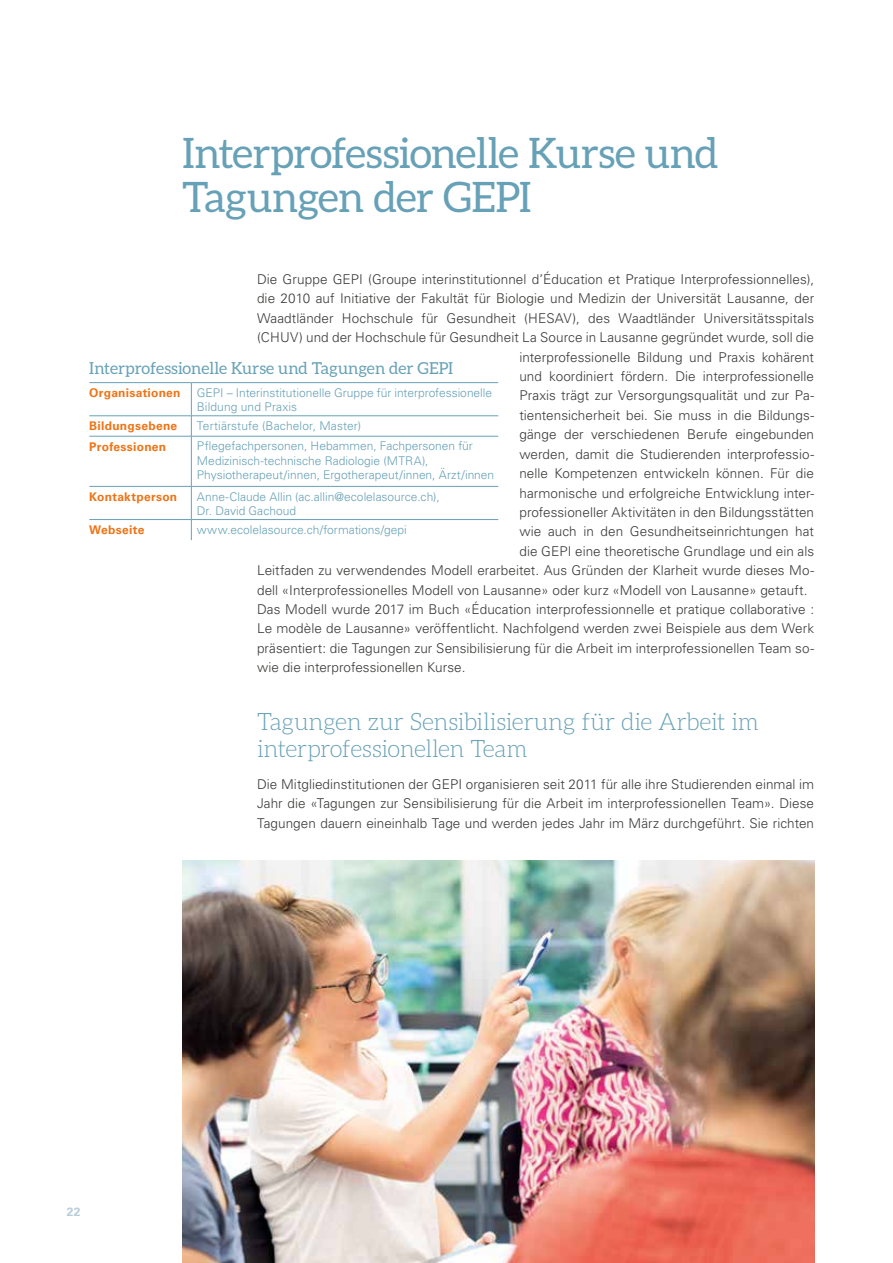
<style>
.page{position:relative;width:893px;height:1263px;background:#fff}
.page>*{position:absolute;margin:0;border:0;box-sizing:border-box;transform-origin:0 0}
.t1{font:42px/45px "Aleo";letter-spacing:-.02em;color:#67a1b7}
.t2{font:300 24px/27px "Aleo";letter-spacing:-.02em;color:#67a1b7}
.t3{font:16.5px "Aleo";color:#67a1b7}
.t4{font:300 13.5px/19.4px "Univers LT";letter-spacing:.005em;color:#3a3a39;text-align:justify}
.t5{font:300 12px/14.2px "Univers LT";color:#67a1b7}
.t6{font:700 12px "Univers LT";letter-spacing:.025em;color:#ee7416}
.t7{font:700 12px "Univers LT";color:#b6cdda}
</style>
<div class="page">
<hr style="left:89px;top:382px;width:102px;height:1px;background:#67a1b7">
<hr style="left:191px;top:382px;width:307px;height:1px;background:#67a1b7">
<hr style="left:89px;top:519px;width:102px;height:1px;background:#67a1b7">
<hr style="left:191px;top:519px;width:307px;height:1px;background:#67a1b7">
<hr style="left:89px;top:486px;width:102px;height:1px;background:#67a1b7">
<hr style="left:191px;top:486px;width:307px;height:1px;background:#67a1b7">
<hr style="left:191px;top:383px;width:1px;height:33px;background:#67a1b7">
<svg style="left:191px;top:416px;width:1px;height:20px"></svg>
<hr style="left:191px;top:436px;width:1px;height:50px;background:#67a1b7">
<hr style="left:191px;top:487px;width:1px;height:32px;background:#67a1b7">
<svg style="left:191px;top:520px;width:1px;height:20px"></svg>
<hr style="left:89px;top:415px;width:102px;height:1px;background:#67a1b7">
<hr style="left:191px;top:415px;width:307px;height:1px;background:#67a1b7">
<hr style="left:89px;top:436px;width:102px;height:1px;background:#67a1b7">
<hr style="left:191px;top:436px;width:307px;height:1px;background:#67a1b7">
<img style="left:182px;top:860px;width:632px;height:403px">
<h1 class="t1" style="left:182px;top:130px;width:538px">Interprofessionelle Kurse und<br>Tagungen der GEPI</h1>
<p class="t4" style="left:257px;top:269px;width:559px">Die Gruppe GEPI (Groupe interinstitutionnel d’Éducation et Pratique Interprofessionnelles),</p>
<p class="t4" style="left:257px;top:289px;width:559px">die 2010 auf Initiative der Fakultät für Biologie und Medizin der Universität Lausanne, der</p>
<p class="t4" style="left:257px;top:308px;width:559px">Waadtländer Hochschule für Gesundheit (HESAV), des Waadtländer Universitätsspitals</p>
<p class="t4" style="left:257px;top:328px;width:559px">(CHUV) und der Hochschule für Gesundheit La Source in Lausanne gegründet wurde, soll die</p>
<p class="t4" style="left:519px;top:347px;width:296px">interprofessionelle Bildung und Praxis kohärent</p>
<p class="t4" style="left:519px;top:367px;width:296px">und koordiniert fördern. Die interprofessionelle</p>
<p class="t4" style="left:519px;top:386px;width:296px">Praxis trägt zur Versorgungsqualität und zur Pa-</p>
<p class="t4" style="left:519px;top:405px;width:296px">tientensicherheit bei. Sie muss in die Bildungs-</p>
<p class="t4" style="left:519px;top:425px;width:296px">gänge der verschiedenen Berufe eingebunden</p>
<p class="t4" style="left:519px;top:444px;width:296px">werden, damit die Studierenden interprofessio-</p>
<p class="t4" style="left:519px;top:464px;width:296px">nelle Kompetenzen entwickeln können. Für die</p>
<p class="t4" style="left:519px;top:483px;width:296px">harmonische und erfolgreiche Entwicklung inter-</p>
<p class="t4" style="left:519px;top:502px;width:296px">professioneller Aktivitäten in den Bildungsstätten</p>
<p class="t4" style="left:519px;top:522px;width:296px">wie auch in den Gesundheitseinrichtungen hat</p>
<p class="t4" style="left:519px;top:541px;width:296px">die GEPI eine theoretische Grundlage und ein als</p>
<p class="t4" style="left:257px;top:561px;width:559px">Leitfaden zu verwendendes Modell erarbeitet. Aus Gründen der Klarheit wurde dieses Mo-</p>
<p class="t4" style="left:257px;top:580px;width:552px">dell «Interprofessionelles Modell von Lausanne» oder kurz «Modell von Lausanne» getauft.</p>
<p class="t4" style="left:257px;top:600px;width:559px">Das Modell wurde 2017 im Buch «Éducation interprofessionnelle et pratique collaborative :</p>
<p class="t4" style="left:257px;top:619px;width:559px">Le modèle de Lausanne» veröffentlicht. Nachfolgend werden zwei Beispiele aus dem Werk</p>
<p class="t4" style="left:257px;top:638px;width:559px">präsentiert: die Tagungen zur Sensibilisierung für die Arbeit im interprofessionellen Team so-</p>
<p class="t4" style="left:257px;top:658px;width:210px">wie die interprofessionellen Kurse.</p>
<h2 class="t2" style="left:257px;top:708px;width:504px">Tagungen zur Sensibilisierung für die Arbeit im interprofessionellen Team</h2>
<p class="t4" style="left:257px;top:774px;width:559px">Die Mitgliedinstitutionen der GEPI organisieren seit 2011 für alle ihre Studierenden einmal im Jahr die «Tagungen zur Sensibilisierung für die Arbeit im interprofessionellen Team». Diese Tagungen dauern eineinhalb Tage und werden jedes Jahr im März durchgeführt. Sie richten</p>
<p class="t3" style="left:89px;top:359px;width:365px">Interprofessionelle Kurse und Tagungen der GEPI</p>
<p class="t6" style="left:89px;top:386px;width:93px">Organisationen</p>
<p class="t5" style="left:197px;top:385px;width:297px">GEPI – Interinstitutionelle Gruppe für interprofessionelle<br>Bildung und Praxis</p>
<p class="t6" style="left:89px;top:419px;width:89px">Bildungsebene</p>
<p class="t5" style="left:197px;top:419px;width:166px">Tertiärstufe (Bachelor, Master)</p>
<p class="t6" style="left:89px;top:439px;width:78px">Professionen</p>
<p class="t5" style="left:197px;top:439px;width:299px">Pflegefachpersonen, Hebammen, Fachpersonen für<br>Medizinisch-technische Radiologie (MTRA),<br>Physiotherapeut/innen, Ergotherapeut/innen, Ärzt/innen</p>
<p class="t6" style="left:89px;top:489px;width:89px">Kontaktperson</p>
<p class="t5" style="left:197px;top:489px;width:244px">Anne-Claude Allin (ac.allin@ecolelasource.ch),<br>Dr. David Gachoud</p>
<p class="t6" style="left:89px;top:523px;width:57px">Webseite</p>
<p class="t5" style="left:197px;top:522px;width:211px">www.ecolelasource.ch/formations/gepi</p>
<p class="t7" style="left:67px;top:1204px;width:15px">22</p>
</div>
